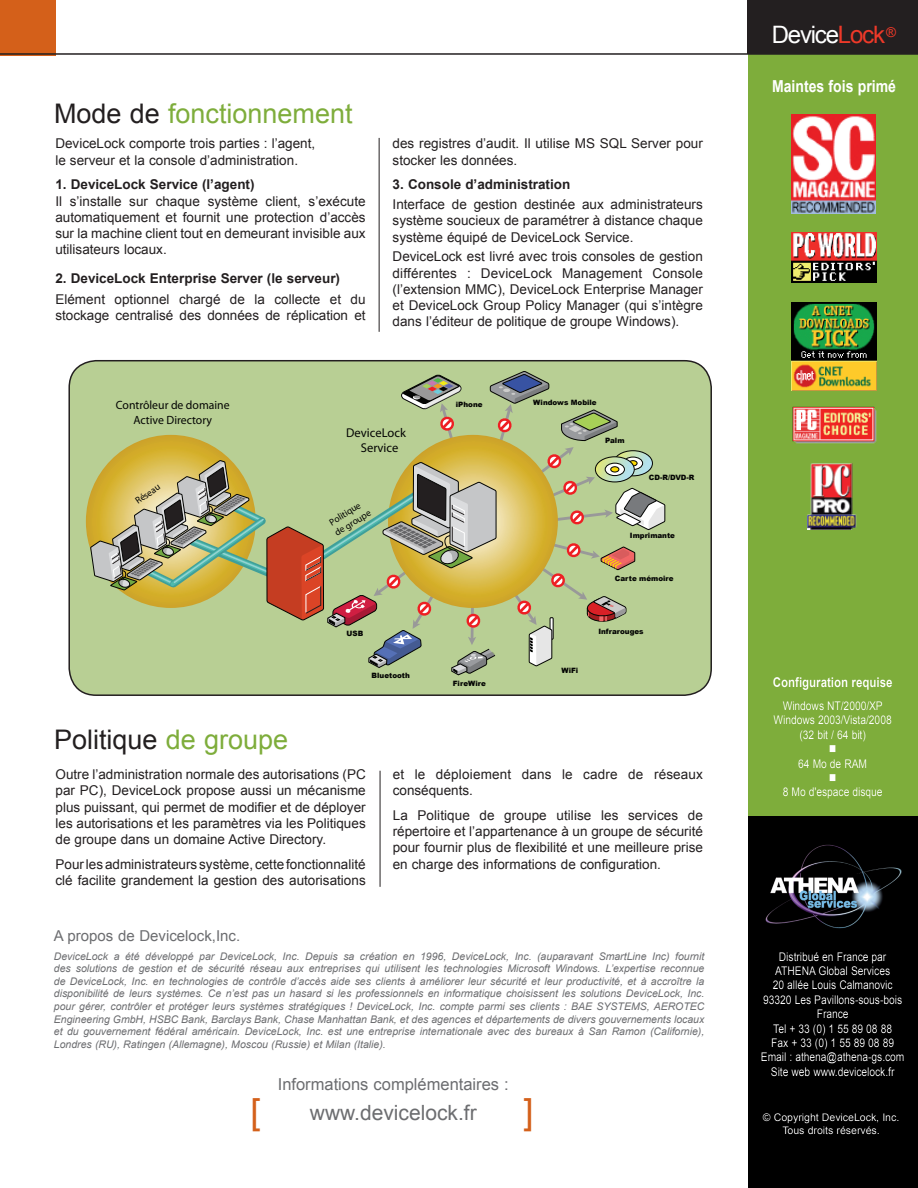
<style>
.page{position:relative;width:918px;height:1188px;background:#fff}
.page>*{position:absolute;margin:0;border:0;box-sizing:border-box;transform-origin:0 0}
.t1{font:36px "Arial";color:#d4601a}
.t2{font:27px "Arial";color:#7ead3b}
.t3{font:27px "Arial";color:#231f20}
.t4{font:24px "Arial";letter-spacing:-.05em;color:#fff}
.t5{font:21px "Arial";color:#6c6d70}
.t6{font:16.5px "Arial";color:#6c6d70}
.t7{font:700 16.5px "Arial";color:#fff;scale:.85 1}
.t8{font:15px "Arial";color:#6c6d70}
.t9{font:13.5px/16.2px "Arial";color:#231f20}
.t10{font:700 13.5px "Arial";color:#231f20}
.t11{font:700 13.5px "Arial";color:#fff;scale:.85 1}
.t12{font:700 12.75px/15.1px "Futura";color:#040503;text-align:center}
.t13{font:12px/14.4px "Arial";color:#fff;text-align:center;scale:.85 1}
.t14{font:12px/14.4px "Myriad Pro";color:#040503;text-align:center}
.t15{font:12px "Wingdings";color:#fff;scale:.85 1}
.t16{font:italic 10.5px/12.6px "Arial";color:#6c6d70;text-align:justify}
.t17{font:10.5px/13.5px "Arial";color:#fff;text-align:center}
.t18{font:700 9.45px/11.6px "Futura";color:#040503}
.t19{font:900 7.35px "Arial";color:#040503}
.s1{color:#231f20}
.s2{color:#7ead3b}
.s3{color:#ee3929}
</style>
<div class="page">
<div style="left:749px;top:0;width:169px;height:1188px;background:#7ead3b"></div>
<div style="left:749px;top:816px;width:169px;height:372px;background:#000"></div>
<div style="left:747px;top:0;width:171px;height:54px;background:#231f20"></div>
<div style="left:0;top:0;width:56px;height:56px;background:#d4601a"></div>
<hr style="left:0;top:53px;width:918px;height:2px;background:#231f20">
<div style="left:69px;top:361px;width:642px;height:334px;background:#b8cf94;border-radius:27px"></div>
<svg style="left:86px;top:371px;width:579px;height:305px"></svg>
<div style="left:68px;top:360px;width:644px;height:336px;border:2px solid #231f20;border-radius:27px"></div>
<hr style="left:379px;top:138px;width:1px;height:194px;background:#231f20">
<hr style="left:380px;top:771px;width:1px;height:116px;background:#231f20">
<div style="left:746px;top:946px;width:172px;height:137px;background:#fff;opacity:.75"></div>
<div style="left:745px;top:1109px;width:173px;height:70px;background:#fff;opacity:.75"></div>
<div style="left:747px;top:670px;width:171px;height:134px;background:#fff;opacity:.75"></div>
<img style="left:791px;top:115px;width:84px;height:98px">
<img style="left:791px;top:233px;width:85px;height:49px">
<img style="left:791px;top:302px;width:85px;height:88px">
<img style="left:807px;top:463px;width:50px;height:67px">
<img style="left:792px;top:406px;width:84px;height:38px">
<img style="left:765px;top:844px;width:137px;height:85px">
<h2 class="t2" style="left:54px;top:96px;width:300px"><span class="s1">Mode de</span> fonctionnement</h2>
<p class="t9" style="left:55px;top:136px;width:261px">DeviceLock comporte trois parties : l’agent, le serveur et la console d’administration.</p>
<p class="t10" style="left:55px;top:176px;width:201px">1. DeviceLock Service (l’agent)</p>
<p class="t9" style="left:55px;top:193px;width:312px;text-align:justify">Il s’installe sur chaque système client, s’exécute automatiquement et fournit une protection d’accès sur la machine client tout en demeurant invisible aux utilisateurs locaux.</p>
<p class="t10" style="left:55px;top:269px;width:286px">2. DeviceLock Enterprise Server (le serveur)</p>
<p class="t9" style="left:55px;top:291px;width:312px">Elément optionnel chargé de la collecte et du stockage centralisé des données de réplication et</p>
<p class="t9" style="left:393px;top:136px;width:312px">des registres d’audit. Il utilise MS SQL Server pour stocker les données.</p>
<p class="t10" style="left:393px;top:176px;width:179px">3. Console d’administration</p>
<p class="t9" style="left:393px;top:196px;width:312px;text-align:justify">Interface de gestion destinée aux administrateurs système soucieux de paramétrer à distance chaque système équipé de DeviceLock Service.</p>
<p class="t9" style="left:393px;top:249px;width:312px;text-align:justify">DeviceLock est livré avec trois consoles de gestion différentes : DeviceLock Management Console (l’extension MMC), DeviceLock Enterprise Manager et DeviceLock Group Policy Manager (qui s’intègre dans l’éditeur de politique de groupe Windows).</p>
<p class="t14" style="left:116px;top:398px;width:115px">Contrôleur de domaine<br>Active Directory</p>
<p class="t18" style="left:133px;top:497px;width:30px;rotate:-36deg">Réseau</p>
<h2 class="t3" style="left:54px;top:722px;width:236px">Politique <span class="s2">de groupe</span></h2>
<p class="t12" style="left:346px;top:425px;width:61px">DeviceLock<br>Service</p>
<p class="t18" style="left:326px;top:519px;width:42px;rotate:-32deg">Politique de groupe</p>
<p class="t19" style="left:347px;top:628px;width:18px">USB</p>
<p class="t19" style="left:372px;top:670px;width:40px">Bluetooth</p>
<p class="t19" style="left:456px;top:399px;width:28px">iPhone</p>
<p class="t19" style="left:533px;top:397px;width:65px">Windows Mobile</p>
<p class="t19" style="left:605px;top:435px;width:21px">Palm</p>
<p class="t19" style="left:649px;top:472px;width:47px">CD-R/DVD-R</p>
<p class="t19" style="left:630px;top:530px;width:47px">Imprimante</p>
<p class="t19" style="left:615px;top:573px;width:60px">Carte mémoire</p>
<p class="t19" style="left:453px;top:678px;width:35px">FireWire</p>
<p class="t19" style="left:561px;top:665px;width:18px">WiFi</p>
<p class="t19" style="left:598px;top:626px;width:47px">Infrarouges</p>
<p class="t9" style="left:56px;top:766px;width:312px;text-align:justify">Outre l’administration normale des autorisations (PC par PC), DeviceLock propose aussi un mécanisme plus puissant, qui permet de modifier et de déployer les autorisations et les paramètres via les Politiques de groupe dans un domaine Active Directory.</p>
<p class="t9" style="left:56px;top:856px;width:312px">Pour les administrateurs système, cette fonctionnalité clé facilite grandement la gestion des autorisations</p>
<p class="t9" style="left:393px;top:766px;width:312px">et le déploiement dans le cadre de réseaux conséquents.</p>
<p class="t9" style="left:393px;top:807px;width:312px;text-align:justify">La Politique de groupe utilise les services de répertoire et l’appartenance à un groupe de sécurité pour fournir plus de flexibilité et une meilleure prise en charge des informations de configuration.</p>
<p class="t8" style="left:54px;top:925px;width:188px">A propos de Devicelock,Inc.</p>
<p class="t16" style="left:54px;top:950px;width:652px">DeviceLock a été développé par DeviceLock, Inc. Depuis sa création en 1996, DeviceLock, Inc. (auparavant SmartLine Inc) fournit des solutions de gestion et de sécurité réseau aux entreprises qui utilisent les technologies Microsoft Windows. L’expertise reconnue de DeviceLock, Inc. en technologies de contrôle d’accès aide ses clients à améliorer leur sécurité et leur productivité, et à accroître la disponibilité de leurs systèmes. Ce n’est pas un hasard si les professionnels en informatique choisissent les solutions DeviceLock, Inc. pour gérer, contrôler et protéger leurs systèmes stratégiques ! DeviceLock, Inc. compte parmi ses clients : BAE SYSTEMS, AEROTEC Engineering GmbH, HSBC Bank, Barclays Bank, Chase Manhattan Bank, et des agences et départements de divers gouvernements locaux et du gouvernement fédéral américain. DeviceLock, Inc. est une entreprise internationale avec des bureaux à San Ramon (Californie), Londres (RU), Ratingen (Allemagne), Moscou (Russie) et Milan (Italie).</p>
<p class="t6" style="left:278px;top:1073px;width:233px">Informations complémentaires :</p>
<h1 class="t1" style="left:251px;top:1088px;width:12px">[</h1>
<h3 class="t5" style="left:310px;top:1099px;width:168px">www.devicelock.fr</h3>
<h1 class="t1" style="left:524px;top:1088px;width:12px">]</h1>
<h3 class="t4" style="left:772px;top:19px;width:126px">Device<span class="s3">Lock</span><sup>®</sup></h3>
<p class="t7" style="left:772px;top:76px;width:147px">Maintes fois primé</p>
<p class="t11" style="left:773px;top:673px;width:142px">Configuration requise</p>
<p class="t13" style="left:774px;top:699px;width:140px">Windows NT/2000/XP<br>Windows 2003/Vista/2008 (32 bit / 64 bit)</p>
<p class="t15" style="left:829px;top:742px;width:10px">■</p>
<p class="t13" style="left:798px;top:756px;width:83px">64 Mo de RAM</p>
<p class="t15" style="left:829px;top:771px;width:10px">■</p>
<p class="t13" style="left:783px;top:785px;width:119px">8 Mo d'espace disque</p>
<p class="t13" style="left:761px;top:949px;width:170px">Distribué en France par<br>ATHENA Global Services<br>20 allée Louis Calmanovic<br>93320 Les Pavillons-sous-bois<br>France<br>Tel + 33 (0) 1 55 89 08 88<br>Fax + 33 (0) 1 55 89 08 89<br>Email : athena@athena-gs.com<br>Site web www.devicelock.fr</p>
<p class="t17" style="left:763px;top:1110px;width:138px">© Copyright DeviceLock, Inc.<br>Tous droits réservés.</p>
</div>
